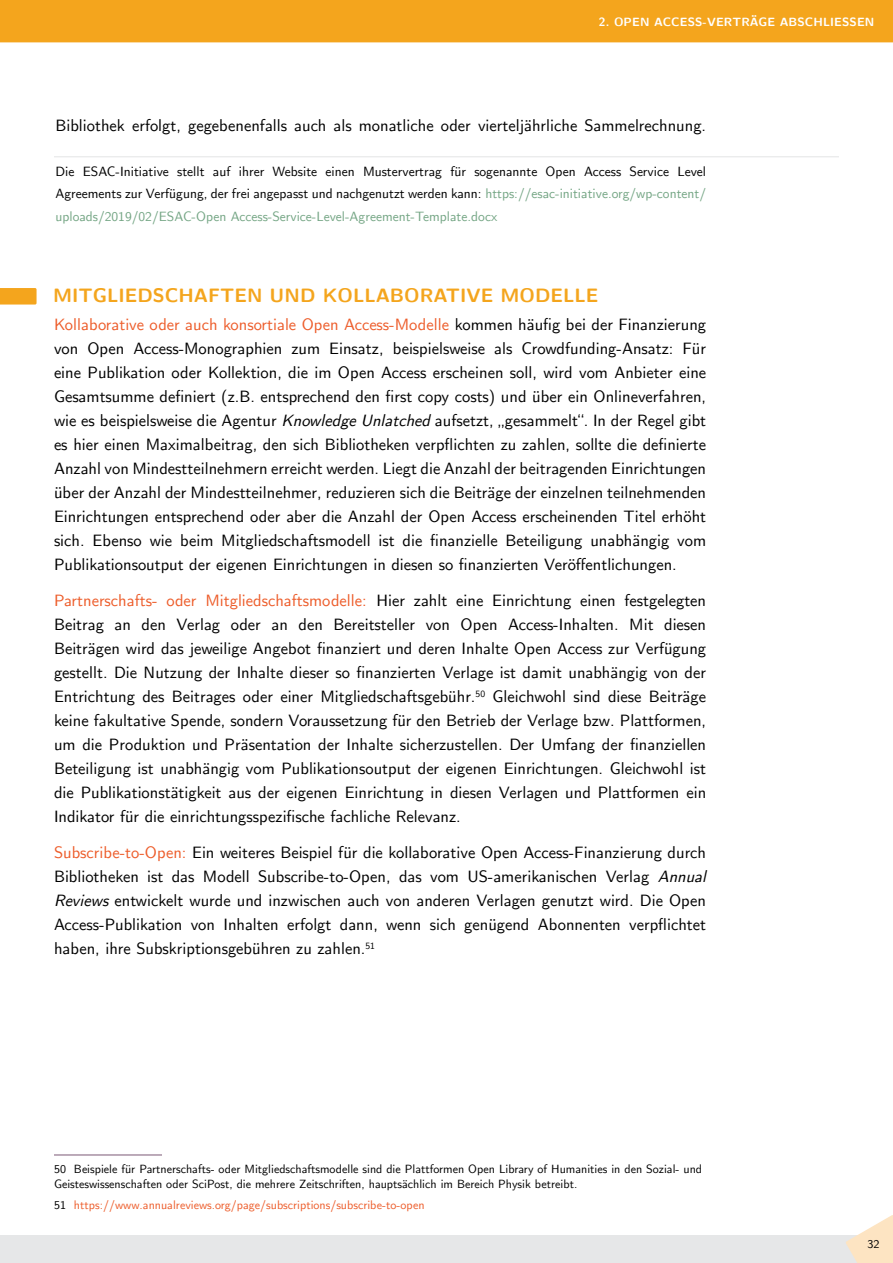
<style>
.page{position:relative;width:893px;height:1263px;background:#fff}
.page>*{position:absolute;margin:0;border:0;box-sizing:border-box;transform-origin:0 0}
.t1{font:700 19.5px "CMU Sans Serif";color:#f4a51d}
.t2{font:16.5px/24px "CMU Sans Serif";color:#000;text-align:justify}
.t3{font:13.5px/22.5px "CMU Sans Serif";color:#000;text-align:justify}
.t4{font:12px/15px "CMU Sans Serif";color:#000}
.t5{font:12px "CMU Sans Serif";color:#ed5d2b}
.t6{font:700 12px "CMU Sans Serif";letter-spacing:.01em;color:#fff}
.s1{color:#75a685}
.s2{color:#ed5d2b}
.s3{font-style:italic}
.s4{color:#000}
</style>
<div class="page">
<hr style="left:54px;top:1154px;width:108px;height:1px;background:#7b5775">
<svg style="left:0;top:288px;width:37px;height:17px"></svg>
<hr style="left:54px;top:156px;width:785px;height:1px;background:#e6e7e8">
<div style="left:0;top:1236px;width:891px;height:27px;background:#e6e7e8"></div>
<svg style="left:845px;top:1215px;width:48px;height:48px"></svg>
<div style="left:0;top:0;width:893px;height:42px;background:#f4a51d"></div>
<p class="t6" style="left:599px;top:11px;width:277px">2. OPEN ACCESS-VERTRÄGE ABSCHLIESSEN</p>
<p class="t2" style="left:56px;top:112px;width:652px">Bibliothek erfolgt, gegebenenfalls auch als monatliche oder vierteljährliche Sammelrechnung.</p>
<p class="t3" style="left:56px;top:159px;width:652px">Die ESAC-Initiative stellt auf ihrer Website einen Mustervertrag für sogenannte Open Access Service Level Agreements zur Verfügung, der frei angepasst und nachgenutzt werden kann: <span class="s1">https://esac-initiative.org/wp-content/ uploads/2019/02/ESAC-Open Access-Service-Level-Agreement-Template.docx</span></p>
<p class="t1" style="left:53px;top:280px;width:546px">MITGLIEDSCHAFTEN UND KOLLABORATIVE MODELLE</p>
<p class="t2" style="left:54px;top:311px;width:654px"><span class="s2">Kollaborative oder auch konsortiale Open Access-Modelle</span> kommen häufig bei der Finanzierung von Open Access-Monographien zum Einsatz, beispielsweise als Crowdfunding-Ansatz: Für eine Publikation oder Kollektion, die im Open Access erscheinen soll, wird vom Anbieter eine Gesamtsumme definiert (z.B. entsprechend den first copy costs) und über ein Onlineverfahren, wie es beispielsweise die Agentur <span class="s3">Knowledge Unlatched</span> aufsetzt, „gesammelt“. In der Regel gibt es hier einen Maximalbeitrag, den sich Bibliotheken verpflichten zu zahlen, sollte die definierte Anzahl von Mindestteilnehmern erreicht werden. Liegt die Anzahl der beitragenden Einrichtungen über der Anzahl der Mindestteilnehmer, reduzieren sich die Beiträge der einzelnen teilnehmenden Einrichtungen entsprechend oder aber die Anzahl der Open Access erscheinenden Titel erhöht sich. Ebenso wie beim Mitgliedschaftsmodell ist die finanzielle Beteiligung unabhängig vom Publikationsoutput der eigenen Einrichtungen in diesen so finanzierten Veröffentlichungen.</p>
<p class="t2" style="left:54px;top:587px;width:654px"><span class="s2">Partnerschafts- oder Mitgliedschaftsmodelle:</span> Hier zahlt eine Einrichtung einen festgelegten Beitrag an den Verlag oder an den Bereitsteller von Open Access-Inhalten. Mit diesen Beiträgen wird das jeweilige Angebot finanziert und deren Inhalte Open Access zur Verfügung gestellt. Die Nutzung der Inhalte dieser so finanzierten Verlage ist damit unabhängig von der Entrichtung des Beitrages oder einer Mitgliedschaftsgebühr.<sup>50</sup> Gleichwohl sind diese Beiträge keine fakultative Spende, sondern Voraussetzung für den Betrieb der Verlage bzw. Plattformen, um die Produktion und Präsentation der Inhalte sicherzustellen. Der Umfang der finanziellen Beteiligung ist unabhängig vom Publikationsoutput der eigenen Einrichtungen. Gleichwohl ist die Publikationstätigkeit aus der eigenen Einrichtung in diesen Verlagen und Plattformen ein Indikator für die einrichtungsspezifische fachliche Relevanz.</p>
<p class="t2" style="left:54px;top:839px;width:654px"><span class="s2">Subscribe-to-Open:</span> Ein weiteres Beispiel für die kollaborative Open Access-Finanzierung durch Bibliotheken ist das Modell Subscribe-to-Open, das vom US-amerikanischen Verlag <span class="s3">Annual Reviews</span> entwickelt wurde und inzwischen auch von anderen Verlagen genutzt wird. Die Open Access-Publikation von Inhalten erfolgt dann, wenn sich genügend Abonnenten verpflichtet haben, ihre Subskriptionsgebühren zu zahlen.<sup>51</sup></p>
<p class="t4" style="left:54px;top:1160px;width:650px">50 Beispiele für Partnerschafts- oder Mitgliedschaftsmodelle sind die Plattformen Open Library of Humanities in den Sozial- und<br>Geisteswissenschaften oder SciPost, die mehrere Zeitschriften, hauptsächlich im Bereich Physik betreibt.</p>
<p class="t5" style="left:54px;top:1195px;width:372px"><span class="s4">51</span> https://www.annualreviews.org/page/subscriptions/subscribe-to-open</p>
<p class="t4" style="left:868px;top:1235px;width:13px">32</p>
</div>
